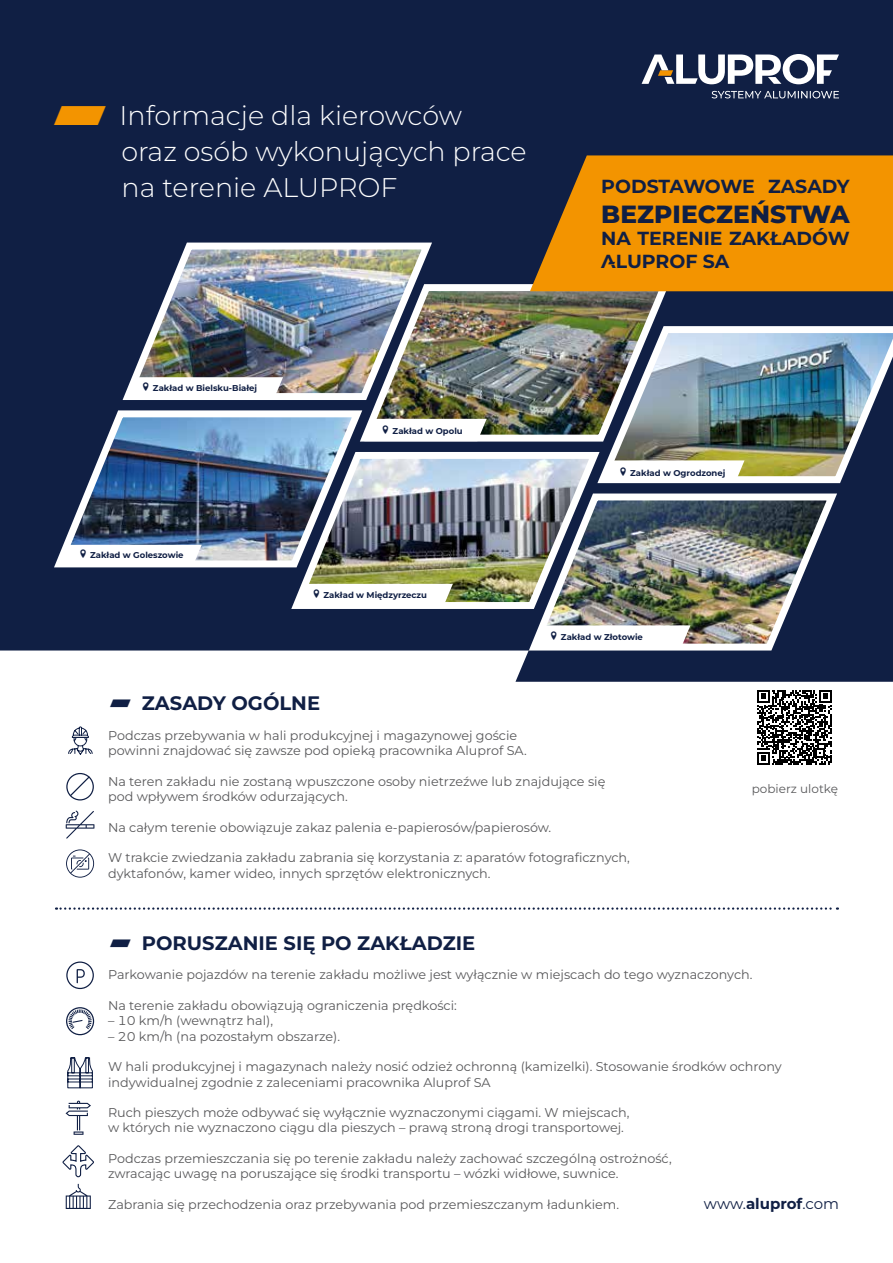
<style>
.page{position:relative;width:893px;height:1263px;background:#fff}
.page>*{position:absolute;margin:0;border:0;box-sizing:border-box;transform-origin:0 0}
.t1{font:300 27px/35.5px "Montserrat Alu";color:#fff}
.t2{font:800 24.9px "Aluprof Sans";letter-spacing:.005em;color:#101f44}
.t3{font:700 19.5px "Aluprof Sans";color:#101f44}
.t4{font:700 18.9px/22.6px "Aluprof Sans";color:#101f44}
.t5{font:15px "Aluprof Sans";letter-spacing:-.005em;color:#101f44}
.t6{font:12.75px/15.3px "Aluprof Sans";color:#58585a}
.t7{font:12px "Aluprof Sans";color:#58585a}
.t8{font:700 8.55px "Aluprof Sans";color:#101f44}
.s1{font-weight:700;color:#f39400}
.s2{font-size:12.3px}
.s3{font-weight:700}
</style>
<div class="page">
<div style="left:515px;top:650px;width:378px;height:32px;background:#101f44"></div>
<div style="left:0;top:0;width:893px;height:650px;background:#101f44"></div>
<svg style="left:757px;top:690px;width:75px;height:75px"></svg>
<svg style="left:66px;top:810px;width:28px;height:29px"></svg>
<div style="left:66px;top:773px;width:28px;height:27px;border:1px solid #101f44;border-radius:50%"></div>
<svg style="left:69px;top:775px;width:22px;height:22px"></svg>
<svg style="left:66px;top:849px;width:28px;height:29px"></svg>
<div style="left:66px;top:961px;width:28px;height:28px;border:1px solid #101f44;border-radius:50%"></div>
<svg style="left:77px;top:969px;width:8px;height:14px"></svg>
<svg style="left:68px;top:1009px;width:24px;height:21px"></svg>
<div style="left:66px;top:1007px;width:28px;height:28px;border:1px solid #101f44;border-radius:50%"></div>
<svg style="left:66px;top:1100px;width:25px;height:34px"></svg>
<svg style="left:66px;top:1184px;width:25px;height:25px"></svg>
<svg style="left:62px;top:1145px;width:32px;height:33px"></svg>
<svg style="left:56px;top:907px;width:782px;height:3px"></svg>
<svg style="left:68px;top:726px;width:25px;height:29px"></svg>
<svg style="left:67px;top:1057px;width:26px;height:32px"></svg>
<img style="left:117px;top:237px;width:320px;height:166px">
<svg style="left:125px;top:377px;width:158px;height:23px"></svg>
<img style="left:355px;top:279px;width:319px;height:166px">
<svg style="left:367px;top:419px;width:120px;height:22px"></svg>
<img style="left:286px;top:446px;width:319px;height:166px">
<svg style="left:295px;top:584px;width:158px;height:22px"></svg>
<img style="left:592px;top:320px;width:301px;height:167px">
<svg style="left:601px;top:460px;width:143px;height:23px"></svg>
<img style="left:49px;top:405px;width:318px;height:166px">
<svg style="left:57px;top:545px;width:145px;height:20px"></svg>
<img style="left:524px;top:488px;width:318px;height:166px">
<svg style="left:533px;top:625px;width:157px;height:23px"></svg>
<svg style="left:642px;top:54px;width:197px;height:44px"></svg>
<svg style="left:530px;top:155px;width:363px;height:136px;background:#df8a05"></svg>
<h1 class="t1" style="left:122px;top:98px;width:407px;text-indent:-68px"><span class="s1">⸠</span> Informacje dla kierowców<br>oraz osób wykonujących prace na terenie ALUPROF</h1>
<h3 class="t4" style="left:601px;top:174px;width:250px">PODSTAWOWE ZASADY</h3>
<h2 class="t2" style="left:601px;top:196px;width:250px">BEZPIECZEŃSTWA</h2>
<h3 class="t4" style="left:601px;top:227px;width:250px">NA TERENIE ZAKŁADÓW<br>ALUPROF SA</h3>
<p class="t8" style="left:143px;top:382px;width:115px"><span class="s2">⸂</span> Zakład w Bielsku-Białej</p>
<p class="t8" style="left:80px;top:549px;width:105px"><span class="s2">⸂</span> Zakład w Goleszowie</p>
<p class="t8" style="left:383px;top:424px;width:81px"><span class="s2">⸂</span> Zakład w Opolu</p>
<p class="t8" style="left:314px;top:589px;width:115px"><span class="s2">⸂</span> Zakład w Międzyrzeczu</p>
<p class="t8" style="left:621px;top:467px;width:106px"><span class="s2">⸂</span> Zakład w Ogrodzonej</p>
<p class="t8" style="left:551px;top:631px;width:93px"><span class="s2">⸂</span> Zakład w Złotowie</p>
<h3 class="t3" style="left:108px;top:689px;width:214px">⸄ ZASADY OGÓLNE</h3>
<p class="t6" style="left:108px;top:727px;width:420px">Podczas przebywania w hali produkcyjnej i magazynowej goście powinni znajdować się zawsze pod opieką pracownika Aluprof SA.</p>
<p class="t6" style="left:108px;top:773px;width:499px">Na teren zakładu nie zostaną wpuszczone osoby nietrzeźwe lub znajdujące się pod wpływem środków odurzających.</p>
<p class="t6" style="left:108px;top:819px;width:445px">Na całym terenie obowiązuje zakaz palenia e-papierosów/papierosów.</p>
<p class="t6" style="left:108px;top:850px;width:523px">W trakcie zwiedzania zakładu zabrania się korzystania z: aparatów fotograficznych, dyktafonów, kamer wideo, innych sprzętów elektronicznych.</p>
<p class="t7" style="left:752px;top:781px;width:88px">pobierz ulotkę</p>
<h3 class="t3" style="left:108px;top:929px;width:369px">⸄ PORUSZANIE SIĘ PO ZAKŁADZIE</h3>
<p class="t6" style="left:108px;top:967px;width:646px">Parkowanie pojazdów na terenie zakładu możliwe jest wyłącznie w miejscach do tego wyznaczonych.</p>
<p class="t6" style="left:108px;top:997px;width:350px">Na terenie zakładu obowiązują ograniczenia prędkości:</p>
<p class="t6" style="left:108px;top:1013px;width:167px">– 10 km/h (wewnątrz hal),</p>
<p class="t6" style="left:108px;top:1028px;width:234px">– 20 km/h (na pozostałym obszarze).</p>
<p class="t6" style="left:108px;top:1059px;width:675px">W hali produkcyjnej i magazynach należy nosić odzież ochronną (kamizelki). Stosowanie środków ochrony indywidualnej zgodnie z zaleceniami pracownika Aluprof SA</p>
<p class="t6" style="left:108px;top:1105px;width:523px">Ruch pieszych może odbywać się wyłącznie wyznaczonymi ciągami. W miejscach, w których nie wyznaczono ciągu dla pieszych – prawą stroną drogi transportowej.</p>
<p class="t6" style="left:108px;top:1150px;width:565px">Podczas przemieszczania się po terenie zakładu należy zachować szczególną ostrożność, zwracając uwagę na poruszające się środki transportu – wózki widłowe, suwnice.</p>
<p class="t6" style="left:108px;top:1196px;width:512px">Zabrania się przechodzenia oraz przebywania pod przemieszczanym ładunkiem.</p>
<p class="t5" style="left:704px;top:1193px;width:137px">www.<span class="s3">aluprof</span>.com</p>
</div>
